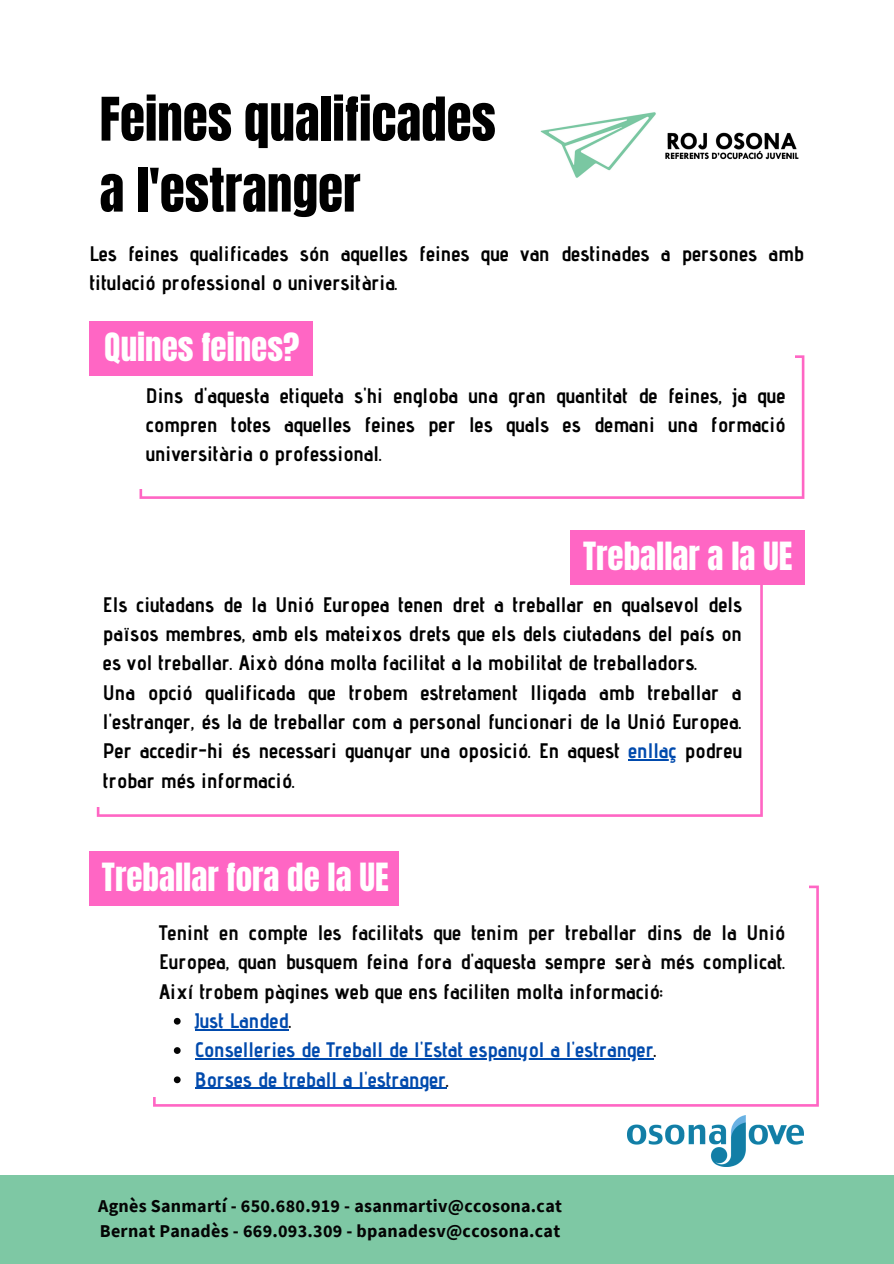
<style>
.page{position:relative;width:894px;height:1264px;background:#fff}
.page>*{position:absolute;margin:0;border:0;box-sizing:border-box;transform-origin:0 0}
.t1{font:51px/70.9px "Anton";color:#000}
.t2{font:33px "Anton";color:#fff}
.t3{font:700 21px/29.2px "Advent Pro";color:#000;text-align:justify}
.t4{font:700 21px/29.2px "Advent Pro";color:#040404;text-align:justify}
.t5{font:700 21px "Advent Pro";color:#004aad}
.t6{font:700 18px "Source Sans Pro";letter-spacing:.015em;color:#040404}
.s1{color:#004aad}
.s2{color:#040404}
</style>
<div class="page">
<img style="left:540px;top:112px;width:259px;height:66px">
<div style="left:0;top:1175px;width:893px;height:88px;background:#7ec8a4"></div>
<img style="left:627px;top:1115px;width:176px;height:51px">
<svg style="left:139px;top:355px;width:665px;height:144px"></svg>
<div style="left:132px;top:348px;width:662px;height:141px;background:#fff"></div>
<div style="left:89px;top:321px;width:223px;height:54px;background:#ff66c4"></div>
<svg style="left:97px;top:584px;width:665px;height:232px"></svg>
<div style="left:89px;top:557px;width:663px;height:250px;background:#fff"></div>
<svg style="left:153px;top:885px;width:665px;height:221px"></svg>
<div style="left:146px;top:878px;width:662px;height:218px;background:#fff"></div>
<hr style="left:628px;top:759px;width:48px;height:1px;background:#004aad">
<svg style="left:174px;top:1017px;width:6px;height:7px"></svg>
<hr style="left:195px;top:1029px;width:94px;height:1px;background:#004aad">
<svg style="left:174px;top:1047px;width:6px;height:6px"></svg>
<hr style="left:195px;top:1058px;width:458px;height:1px;background:#004aad">
<svg style="left:174px;top:1076px;width:6px;height:7px"></svg>
<hr style="left:195px;top:1087px;width:251px;height:1px;background:#004aad">
<div style="left:570px;top:530px;width:234px;height:54px;background:#ff66c4"></div>
<div style="left:89px;top:851px;width:310px;height:54px;background:#ff66c4"></div>
<p class="t1" style="left:100px;top:84px;width:397px">Feines qualificades a l'estranger</p>
<p class="t3" style="left:89px;top:238px;width:715px">Les feines qualificades són aquelles feines que van destinades a persones amb titulació professional o universitària.</p>
<p class="t2" style="left:104px;top:323px;width:196px">Quines feines?</p>
<p class="t3" style="left:146px;top:380px;width:641px">Dins d'aquesta etiqueta s'hi engloba una gran quantitat de feines, ja que compren totes aquelles feines per les quals es demani una formació universitària o professional.</p>
<p class="t2" style="left:583px;top:533px;width:211px">Treballar a la UE</p>
<p class="t3" style="left:103px;top:589px;width:640px">Els ciutadans de la Unió Europea tenen dret a treballar en qualsevol dels països membres, amb els mateixos drets que els dels ciutadans del país on es vol treballar. Això dóna molta facilitat a la mobilitat de treballadors.</p>
<p class="t3" style="left:103px;top:677px;width:640px">Una opció qualificada que trobem estretament lligada amb treballar a l'estranger, és la de treballar com a personal funcionari de la Unió Europea.<br>Per accedir-hi és necessari guanyar una oposició. En aquest <span class="s1">enllaç</span> podreu trobar més informació.</p>
<p class="t2" style="left:102px;top:853px;width:288px">Treballar fora de la UE</p>
<p class="t4" style="left:159px;top:917px;width:627px">Tenint en compte les facilitats que tenim per treballar dins de la Unió Europea, quan busquem feina fora d'aquesta sempre serà més complicat.<br>Així trobem pàgines web que ens faciliten molta informació:</p>
<p class="t5" style="left:195px;top:1007px;width:98px">Just Landed<span class="s2">.</span></p>
<p class="t5" style="left:195px;top:1037px;width:463px">Conselleries de Treball de l'Estat espanyol a l'estranger<span class="s2">.</span></p>
<p class="t5" style="left:195px;top:1066px;width:256px">Borses de treball a l'estranger<span class="s2">.</span></p>
<p class="t6" style="left:98px;top:1193px;width:465px">Agnès Sanmartí - 650.680.919 - asanmartiv@ccosona.cat</p>
<p class="t6" style="left:100px;top:1218px;width:462px">Bernat Panadès - 669.093.309 - bpanadesv@ccosona.cat</p>
</div>
